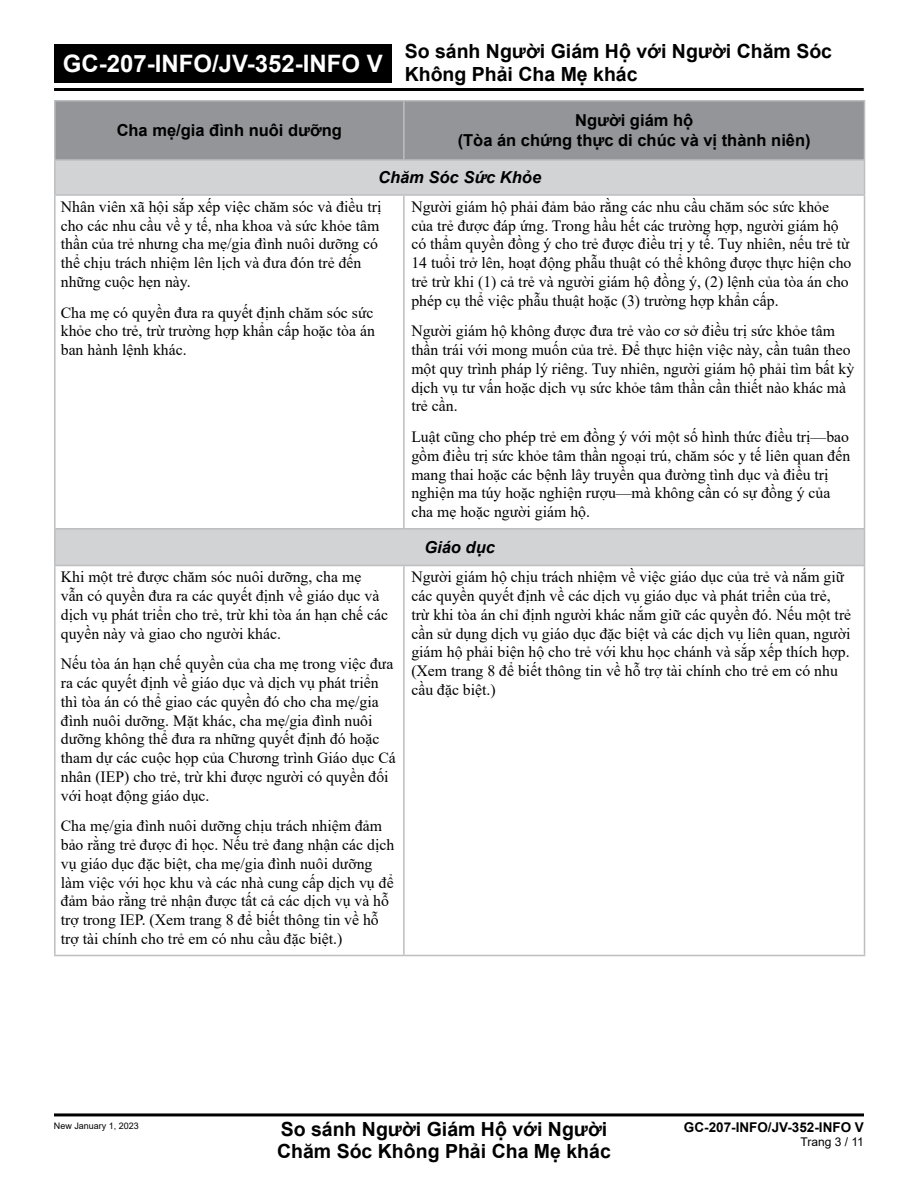
<style>
.page{position:relative;width:918px;height:1188px;background:#fff}
.page>*{position:absolute;margin:0;border:0;box-sizing:border-box;transform-origin:0 0}
.t1{font:700 24px "Arial";color:#fff}
.t2{font:700 19.5px/22.5px "Arial";color:#000}
.t3{font:700 16.5px/20.2px "Arial";color:#000;text-align:center}
.t4{font:italic 700 16.5px "Arial";color:#000}
.t5{font:15.75px/18.8px "Times New Roman";color:#000}
.t6{font:700 13.5px "Arial";color:#000}
.t7{font:12px "Arial";color:#000}
.t8{font:9px "Arial";color:#000}
</style>
<div class="page">
<hr style="left:54px;top:1113px;width:810px;height:3px;background:#000">
<div style="left:54px;top:44px;width:338px;height:39px;background:#000"></div>
<hr style="left:54px;top:88px;width:810px;height:3px;background:#000">
<div style="left:56px;top:101px;width:808px;height:58px;background:#939598"></div>
<svg style="left:56px;top:161px;width:808px;height:404px"></svg>
<hr style="left:54px;top:100px;width:350px;height:1px;background:#bcbec0">
<hr style="left:54px;top:101px;width:2px;height:58px;background:#bcbec0">
<hr style="left:404px;top:100px;width:461px;height:1px;background:#bcbec0">
<hr style="left:403px;top:101px;width:2px;height:58px;background:#bcbec0">
<hr style="left:864px;top:101px;width:1px;height:58px;background:#bcbec0">
<hr style="left:54px;top:159px;width:350px;height:2px;background:#bcbec0">
<hr style="left:54px;top:161px;width:2px;height:33px;background:#bcbec0">
<hr style="left:404px;top:159px;width:461px;height:2px;background:#bcbec0">
<hr style="left:864px;top:161px;width:1px;height:33px;background:#bcbec0">
<hr style="left:54px;top:194px;width:350px;height:2px;background:#bcbec0">
<hr style="left:54px;top:196px;width:2px;height:332px;background:#bcbec0">
<hr style="left:404px;top:194px;width:461px;height:2px;background:#bcbec0">
<hr style="left:403px;top:196px;width:2px;height:332px;background:#bcbec0">
<hr style="left:864px;top:196px;width:1px;height:332px;background:#bcbec0">
<hr style="left:54px;top:528px;width:350px;height:2px;background:#bcbec0">
<hr style="left:54px;top:530px;width:2px;height:35px;background:#bcbec0">
<hr style="left:404px;top:528px;width:461px;height:2px;background:#bcbec0">
<hr style="left:864px;top:530px;width:1px;height:35px;background:#bcbec0">
<hr style="left:54px;top:565px;width:350px;height:1px;background:#bcbec0">
<hr style="left:54px;top:566px;width:2px;height:389px;background:#bcbec0">
<hr style="left:404px;top:565px;width:461px;height:1px;background:#bcbec0">
<hr style="left:403px;top:566px;width:2px;height:389px;background:#bcbec0">
<hr style="left:864px;top:566px;width:1px;height:389px;background:#bcbec0">
<hr style="left:54px;top:955px;width:350px;height:1px;background:#bcbec0">
<hr style="left:404px;top:955px;width:461px;height:1px;background:#bcbec0">
<h1 class="t1" style="left:63px;top:47px;width:322px">GC-207-INFO/JV-352-INFO V</h1>
<p class="t2" style="left:405px;top:40px;width:429px">So sánh Người Giám Hộ với Người Chăm Sóc<br>Không Phải Cha Mẹ khác</p>
<p class="t3" style="left:117px;top:121px;width:227px">Cha mẹ/gia đình nuôi dưỡng</p>
<p class="t3" style="left:458px;top:111px;width:355px">Người giám hộ<br>(Tòa án chứng thực di chúc và vị thành niên)</p>
<p class="t4" style="left:378px;top:167px;width:165px">Chăm Sóc Sức Khỏe</p>
<p class="t5" style="left:61px;top:197px;width:322px">Nhân viên xã hội sắp xếp việc chăm sóc và điều trị cho các nhu cầu về y tế, nha khoa và sức khỏe tâm thần của trẻ nhưng cha mẹ/gia đình nuôi dưỡng có thể chịu trách nhiệm lên lịch và đưa đón trẻ đến những cuộc hẹn này.</p>
<p class="t5" style="left:61px;top:302px;width:316px;text-align:justify">Cha mẹ có quyền đưa ra quyết định chăm sóc sức khỏe cho trẻ, trừ trường hợp khẩn cấp hoặc tòa án ban hành lệnh khác.</p>
<p class="t5" style="left:411px;top:197px;width:442px">Người giám hộ phải đảm bảo rằng các nhu cầu chăm sóc sức khỏe của trẻ được đáp ứng. Trong hầu hết các trường hợp, người giám hộ có thẩm quyền đồng ý cho trẻ được điều trị y tế. Tuy nhiên, nếu trẻ từ 14 tuổi trở lên, hoạt động phẫu thuật có thể không được thực hiện cho trẻ trừ khi (1) cả trẻ và người giám hộ đồng ý, (2) lệnh của tòa án cho phép cụ thể việc phẫu thuật hoặc (3) trường hợp khẩn cấp.</p>
<p class="t5" style="left:411px;top:321px;width:445px">Người giám hộ không được đưa trẻ vào cơ sở điều trị sức khỏe tâm thần trái với mong muốn của trẻ. Để thực hiện việc này, cần tuân theo một quy trình pháp lý riêng. Tuy nhiên, người giám hộ phải tìm bất kỳ dịch vụ tư vấn hoặc dịch vụ sức khỏe tâm thần cần thiết nào khác mà trẻ cần.</p>
<p class="t5" style="left:411px;top:427px;width:440px">Luật cũng cho phép trẻ em đồng ý với một số hình thức điều trị—bao gồm điều trị sức khỏe tâm thần ngoại trú, chăm sóc y tế liên quan đến mang thai hoặc các bệnh lây truyền qua đường tình dục và điều trị nghiện ma túy hoặc nghiện rượu—mà không cần có sự đồng ý của cha mẹ hoặc người giám hộ.</p>
<p class="t4" style="left:424px;top:536px;width:72px">Giáo dục</p>
<p class="t5" style="left:61px;top:567px;width:329px">Khi một trẻ được chăm sóc nuôi dưỡng, cha mẹ<br>vẫn có quyền đưa ra các quyết định về giáo dục và dịch vụ phát triển cho trẻ, trừ khi tòa án hạn chế các quyền này và giao cho người khác.</p>
<p class="t5" style="left:61px;top:654px;width:337px">Nếu tòa án hạn chế quyền của cha mẹ trong việc đưa ra các quyết định về giáo dục và dịch vụ phát triển thì tòa án có thể giao các quyền đó cho cha mẹ/gia đình nuôi dưỡng. Mặt khác, cha mẹ/gia đình nuôi dưỡng không thể đưa ra những quyết định đó hoặc tham dự các cuộc họp của Chương trình Giáo dục Cá nhân (IEP) cho trẻ, trừ khi được người có quyền đối với hoạt động giáo dục.</p>
<p class="t5" style="left:61px;top:816px;width:335px">Cha mẹ/gia đình nuôi dưỡng chịu trách nhiệm đảm bảo rằng trẻ được đi học. Nếu trẻ đang nhận các dịch vụ giáo dục đặc biệt, cha mẹ/gia đình nuôi dưỡng làm việc với học khu và các nhà cung cấp dịch vụ để đảm bảo rằng trẻ nhận được tất cả các dịch vụ và hỗ trợ trong IEP. (Xem trang 8 để biết thông tin về hỗ trợ tài chính cho trẻ em có nhu cầu đặc biệt.)</p>
<p class="t5" style="left:411px;top:567px;width:441px">Người giám hộ chịu trách nhiệm về việc giáo dục của trẻ và nắm giữ các quyền quyết định về các dịch vụ giáo dục và phát triển của trẻ, trừ khi tòa án chỉ định người khác nắm giữ các quyền đó. Nếu một trẻ cần sử dụng dịch vụ giáo dục đặc biệt và các dịch vụ liên quan, người giám hộ phải biện hộ cho trẻ với khu học chánh và sắp xếp thích hợp. (Xem trang 8 để biết thông tin về hỗ trợ tài chính cho trẻ em có nhu cầu đặc biệt.)</p>
<p class="t8" style="left:54px;top:1120px;width:87px">New January 1, 2023</p>
<p class="t2" style="left:277px;top:1118px;width:335px">So sánh Người Giám Hộ với Người<br>Chăm Sóc Không Phải Cha Mẹ khác</p>
<p class="t6" style="left:684px;top:1117px;width:182px">GC-207-INFO/JV-352-INFO V</p>
<p class="t7" style="left:801px;top:1134px;width:65px">Trang 3 / 11</p>
</div>
